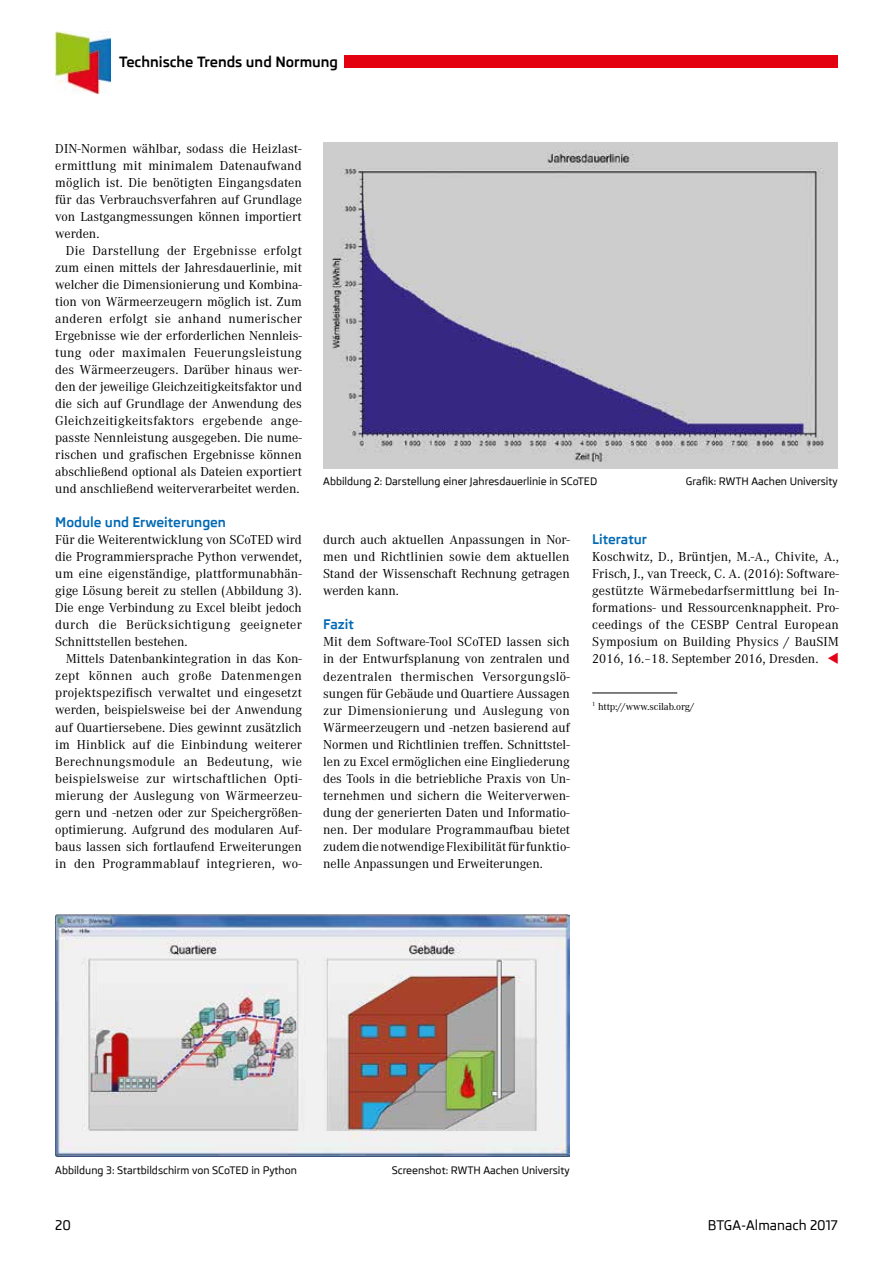
<style>
.page{position:relative;width:893px;height:1263px;background:#fff}
.page>*{position:absolute;margin:0;border:0;box-sizing:border-box;transform-origin:0 0}
.t1{font:700 14.4px "Skoda Pro";color:#000}
.t2{font:13.5px/17px "Corporate A";color:#000;text-align:justify}
.t3{font:700 13.5px "Skoda Pro";color:#0069b4}
.t4{font:500 13.5px "Skoda Pro";color:#000}
.t5{font:500 10.5px "Skoda Pro";color:#000}
.t6{font:10.5px "Corporate A";letter-spacing:-.01em;color:#000}
.s1{color:#e30018}
</style>
<div class="page">
<div style="left:344px;top:56px;width:494px;height:12px;background:#e3000f"></div>
<img style="left:55px;top:32px;width:55px;height:61px">
<hr style="left:592px;top:693px;width:85px;height:1px;background:#000">
<img style="left:55px;top:915px;width:515px;height:242px">
<img style="left:323px;top:142px;width:515px;height:326px">
<p class="t1" style="left:119px;top:53px;width:221px">Technische Trends und Normung</p>
<p class="t2" style="left:55px;top:140px;width:248px">DIN-Normen wählbar, sodass die Heizlast&shy;ermittlung mit minimalem Datenaufwand möglich ist. Die benötigten Eingangsdaten für das Verbrauchsverfahren auf Grundlage von Lastgangmessungen können importiert werden.</p>
<p class="t2" style="left:55px;top:243px;width:248px;text-indent:11px">Die Darstellung der Ergebnisse erfolgt zum einen mittels der Jahresdauerlinie, mit welcher die Dimensionierung und Kombina&shy;tion von Wärmeerzeugern möglich ist. Zum anderen erfolgt sie anhand numerischer Ergebnisse wie der erforderlichen Nennleis&shy;tung oder maximalen Feuerungsleistung des Wärmeerzeugers. Darüber hinaus wer&shy;den der jeweilige Gleichzeitigkeitsfaktor und die sich auf Grundlage der Anwendung des Gleichzeitigkeitsfaktors ergebende ange&shy;passte Nennleistung ausgegeben. Die nume&shy;rischen und grafischen Ergebnisse können abschließend optional als Dateien exportiert und anschließend weiterverarbeitet werden.</p>
<p class="t3" style="left:55px;top:515px;width:172px">Module und Erweiterungen</p>
<p class="t2" style="left:55px;top:532px;width:248px">Für die Weiterentwicklung von SCoTED wird die Programmiersprache Python verwendet, um eine eigenständige, plattformunabhän&shy;gige Lösung bereit zu stellen (Abbildung 3).<br>Die enge Verbindung zu Excel bleibt jedoch durch die Berücksichtigung geeigneter Schnittstellen bestehen.</p>
<p class="t2" style="left:55px;top:651px;width:248px;text-indent:11px">Mittels Datenbankintegration in das Kon&shy;zept können auch große Datenmengen projektspezifisch verwaltet und eingesetzt werden, beispielsweise bei der Anwendung auf Quartiersebene. Dies gewinnt zusätzlich im Hinblick auf die Einbindung weiterer Berechnungsmodule an Bedeutung, wie beispielsweise zur wirtschaftlichen Opti&shy;mierung der Auslegung von Wärmeerzeu&shy;gern und -netzen oder zur Speichergrößen&shy;optimierung. Aufgrund des modularen Auf&shy;baus lassen sich fortlaufend Erweiterungen in den Programmablauf integrieren, wo-</p>
<p class="t5" style="left:323px;top:475px;width:275px">Abbildung 2: Darstellung einer Jahresdauerlinie in SCoTED</p>
<p class="t5" style="left:686px;top:475px;width:153px">Grafik: RWTH Aachen University</p>
<p class="t2" style="left:323px;top:532px;width:248px">durch auch aktuellen Anpassungen in Nor&shy;men und Richtlinien sowie dem aktuellen Stand der Wissenschaft Rechnung getragen werden kann.</p>
<p class="t3" style="left:323px;top:617px;width:32px">Fazit</p>
<p class="t2" style="left:323px;top:634px;width:248px">Mit dem Software-Tool SCoTED lassen sich in der Entwurfsplanung von zentralen und dezentralen thermischen Versorgungslö&shy;sungen für Gebäude und Quartiere Aussagen zur Dimensionierung und Auslegung von Wärmeerzeugern und -netzen basierend auf Normen und Richtlinien treffen. Schnittstel&shy;len zu Excel ermöglichen eine Eingliederung des Tools in die betriebliche Praxis von Un&shy;ternehmen und sichern die Weiterverwen&shy;dung der generierten Daten und Informatio&shy;nen. Der modulare Programmaufbau bietet zudem die notwendige Flexibilität für funktio&shy;nelle Anpassungen und Erweiterungen.</p>
<p class="t3" style="left:592px;top:532px;width:56px">Literatur</p>
<p class="t2" style="left:592px;top:549px;width:248px">Koschwitz, D., Brüntjen, M.-A., Chivite, A., Frisch, J., van Treeck, C. A. (2016): Software&shy;gestützte Wärmebedarfsermittlung bei In&shy;formations- und Ressourcenknappheit. Pro&shy;ceedings of the CESBP Central European Symposium on Building Physics / BauSIM 2016, 16.–18. September 2016, Dresden. <span class="s1">▼</span></p>
<p class="t6" style="left:592px;top:701px;width:104px"><sup>1</sup> http://www.scilab.org/</p>
<p class="t5" style="left:55px;top:1164px;width:243px">Abbildung 3: Startbildschirm von SCoTED in Python</p>
<p class="t5" style="left:392px;top:1164px;width:180px">Screenshot: RWTH Aachen University</p>
<p class="t4" style="left:55px;top:1217px;width:17px">20</p>
<p class="t4" style="left:708px;top:1217px;width:131px">BTGA-Almanach 2017</p>
</div>
